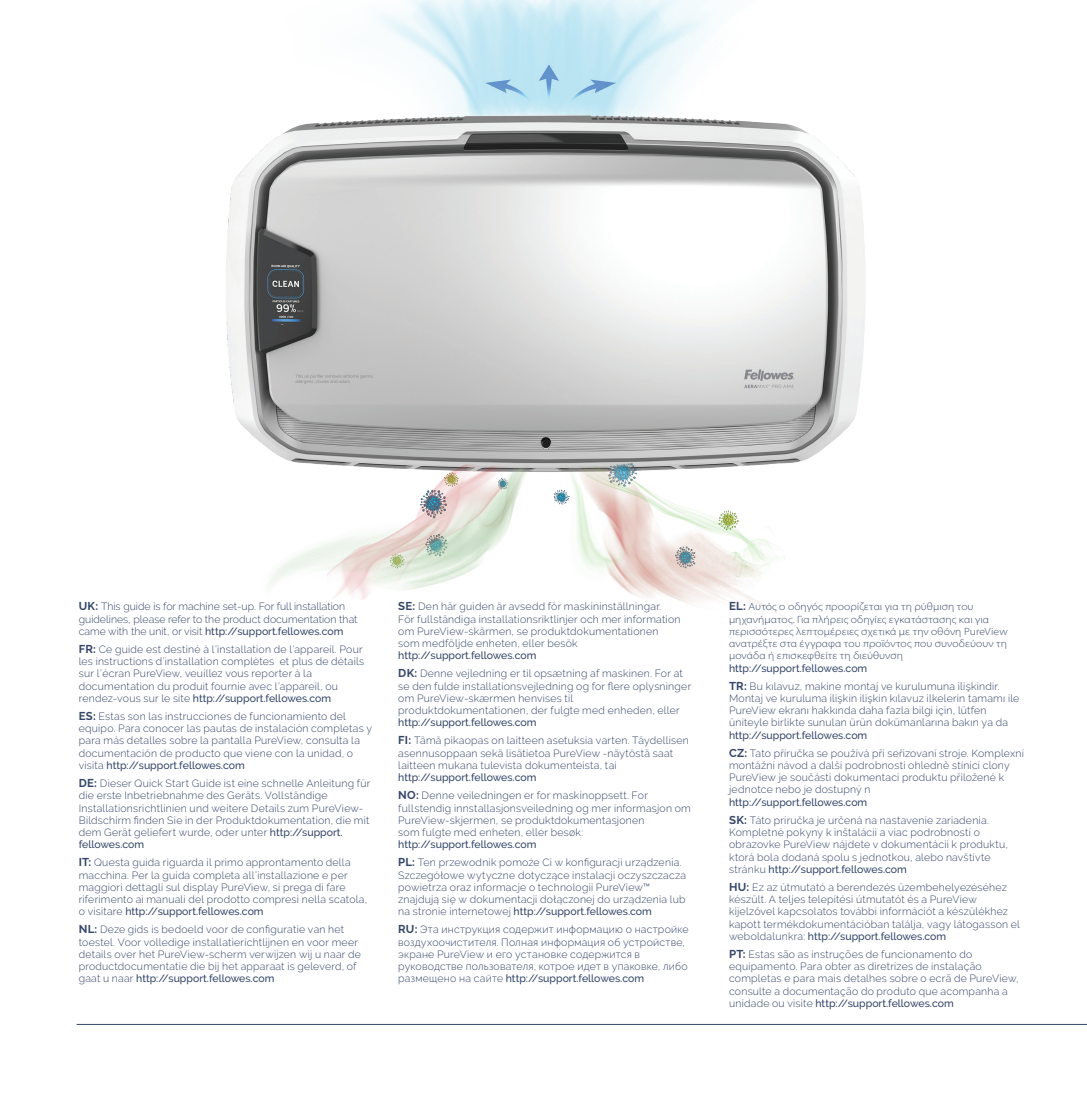
<style>
.page{position:relative;width:1087px;height:1103px;background:#fff}
.page>*{position:absolute;margin:0;border:0;box-sizing:border-box;transform-origin:0 0}
.t1{font:300 10.5px/12.2px "Raleway";letter-spacing:.02em;color:#344669}
.t2{font:300 semi-expanded 10.5px/12.2px "Myriad Pro";letter-spacing:.01em;color:#344669}
.t3{font:300 10.5px/12.2px "Raleway";color:#344669}
.s1{font-weight:700;font-size:11.38px}
.s2{font-weight:500}
.s3{font-family:"Raleway";font-weight:700;font-stretch:normal;font-size:11.38px}
</style>
<div class="page">
<hr style="left:77px;top:1024px;width:1010px;height:1px;background:#344669">
<img style="left:226px;top:0;width:640px;height:614px">
<p class="t3" style="left:79px;top:600px;width:280px"><span class="s1">UK:</span> This guide is for machine set-up. For full installation guidelines, please refer to the product documentation that came with the unit, or visit <span class="s2">http://support.fellowes.com</span></p>
<p class="t1" style="left:79px;top:643px;width:287px"><span class="s1">FR:</span> Ce guide est destiné à l’installation de l’appareil. Pour les instructions d’installation complètes et plus de détails sur l’écran PureView, veuillez vous reporter à la documentation du produit fournie avec l’appareil, ou rendez-vous sur le site <span class="s2">http://support.fellowes.com</span></p>
<p class="t1" style="left:79px;top:710px;width:295px"><span class="s1">ES:</span> Estas son las instrucciones de funcionamiento del equipo. Para conocer las pautas de instalación completas y para más detalles sobre la pantalla PureView, consulta la documentación de producto que viene con la unidad, o visita <span class="s2">http://support.fellowes.com</span></p>
<p class="t1" style="left:79px;top:777px;width:293px"><span class="s1">DE:</span> Dieser Quick Start Guide ist eine schnelle Anleitung für die erste Inbetriebnahme des Geräts. Vollständige Installationsrichtlinien und weitere Details zum PureView-Bildschirm finden Sie in der Produktdokumentation, die mit dem Gerät geliefert wurde, oder unter <span class="s2">http://support. fellowes.com</span></p>
<p class="t1" style="left:79px;top:856px;width:290px"><span class="s1">IT:</span> Questa guida riguarda il primo approntamento della macchina. Per la guida completa all’installazione e per maggiori dettagli sul display PureView, si prega di fare riferimento ai manuali del prodotto compresi nella scatola, o visitare <span class="s2">http://support.fellowes.com</span></p>
<p class="t1" style="left:79px;top:923px;width:284px"><span class="s1">NL:</span> Deze gids is bedoeld voor de configuratie van het toestel. Voor volledige installatierichtlijnen en voor meer details over het PureView-scherm verwijzen wij u naar de productdocumentatie die bij het apparaat is geleverd, of gaat u naar <span class="s2">http://support.fellowes.com</span></p>
<p class="t1" style="left:398px;top:600px;width:284px"><span class="s1">SE:</span> Den här guiden är avsedd för maskininställningar.<br>För fullständiga installationsriktlinjer och mer information om PureView-skärmen, se produktdokumentationen som medföljde enheten, eller besök</p>
<p class="t1" style="left:398px;top:646px;width:286px;line-height:18px"><span class="s2">http://support.fellowes.com<br></span><span class="s1">DK:</span> Denne vejledning er til opsætning af maskinen. For at</p>
<p class="t1" style="left:398px;top:679px;width:294px">se den fulde installationsvejledning og for flere oplysninger om PureView-skærmen henvises til produktdokumentationen, der fulgte med enheden, eller</p>
<p class="t1" style="left:398px;top:713px;width:292px;line-height:18px"><span class="s2">http://support.fellowes.com<br></span><span class="s1">FI:</span> Tämä pikaopas on laitteen asetuksia varten. Täydellisen</p>
<p class="t1" style="left:398px;top:747px;width:276px">asennusoppaan sekä lisätietoa PureView -näytöstä saat laitteen mukana tulevista dokumenteista, tai</p>
<p class="t1" style="left:398px;top:768px;width:251px;line-height:18px"><span class="s2">http://support.fellowes.com<br></span><span class="s1">NO:</span> Denne veiledningen er for maskinoppsett. For</p>
<p class="t1" style="left:398px;top:801px;width:294px">fullstendig innstallasjonsveiledning og mer informasjon om<br>PureView-skjermen, se produktdokumentasjonen<br>som fulgte med enheten, eller besøk:</p>
<p class="t1" style="left:398px;top:835px;width:285px;line-height:18px"><span class="s2">http://support.fellowes.com<br></span><span class="s1">PL:</span> Ten przewodnik pomoże Ci w konfiguracji urządzenia.</p>
<p class="t1" style="left:398px;top:868px;width:289px">Szczegółowe wytyczne dotyczące instalacji oczyszczacza powietrza oraz informacje o technologii PureView™ znajdują się w dokumentacji dołączonej do urządzenia lub na stronie internetowej <span class="s2">http://support.fellowes.com</span></p>
<p class="t1" style="left:398px;top:923px;width:292px"><span class="s1">RU:</span> Эта инструкция содержит информацию о настройке воздухоочистителя. Полная информация об устройстве, экране PureView и его установке содержится в руководстве пользователя, котрое идет в упаковке, либо размещено на сайте <span class="s2">http://support.fellowes.com</span></p>
<p class="t2" style="left:729px;top:601px;width:280px"><span class="s3">EL:</span> Αυτός ο οδηγός προορίζεται για τη ρύθμιση του μηχανήματος. Για πλήρεις οδηγίες εγκατάστασης και για περισσότερες λεπτομέρειες σχετικά με την οθόνη PureView ανατρέξτε στα έγγραφα του προϊόντος που συνοδεύουν τη μονάδα ή επισκεφθείτε τη διεύθυνση</p>
<p class="t1" style="left:729px;top:659px;width:272px;line-height:18px"><span class="s2">http://support.fellowes.com<br></span><span class="s1">TR:</span> Bu kılavuz, makine montaj ve kurulumuna ilişkindir.</p>
<p class="t1" style="left:729px;top:692px;width:292px">Montaj ve kuruluma ilişkin ilişkin kılavuz ilkelerin tamamı ile<br>PureView ekranı hakkında daha fazla bilgi için, lütfen üniteyle birlikte sunulan ürün dokümanlarına bakın ya da</p>
<p class="t1" style="left:729px;top:726px;width:296px;line-height:18px"><span class="s2">http://support.fellowes.com<br></span><span class="s1">CZ:</span> Tato příručka se používá při seřizovaní stroje. Komplexní</p>
<p class="t1" style="left:729px;top:759px;width:282px">montážní návod a další podrobnosti ohledně stínící clony<br>PureView je součásti dokumentaci produktu přiložené k jednotce nebo je dostupný n</p>
<p class="t1" style="left:729px;top:793px;width:261px;line-height:18px"><span class="s2">http://support.fellowes.com<br></span><span class="s1">SK:</span> Táto príručka je určená na nastavenie zariadenia.</p>
<p class="t1" style="left:729px;top:826px;width:280px">Kompletné pokyny k inštalácii a viac podrobností o obrazovke PureView nájdete v dokumentácii k produktu, ktorá bola dodaná spolu s jednotkou, alebo navštívte stránku <span class="s2">http://support.fellowes.com</span></p>
<p class="t1" style="left:729px;top:881px;width:292px"><span class="s1">HU:</span> Ez az útmutató a berendezés üzembehelyezéséhez készült. A teljes telepítési útmutatót és a PureView kijelzővel kapcsolatos további információt a készülékhez kapott termékdokumentációban találja, vagy látogasson el weboldalunkra: <span class="s2">http://support.fellowes.com</span></p>
<p class="t1" style="left:729px;top:948px;width:291px"><span class="s1">PT:</span> Estas são as instruções de funcionamento do equipamento. Para obter as diretrizes de instalação completas e para mais detalhes sobre o ecrã de PureView, consulte a documentação do produto que acompanha a unidade ou visite <span class="s2">http://support.fellowes.com</span></p>
</div>
